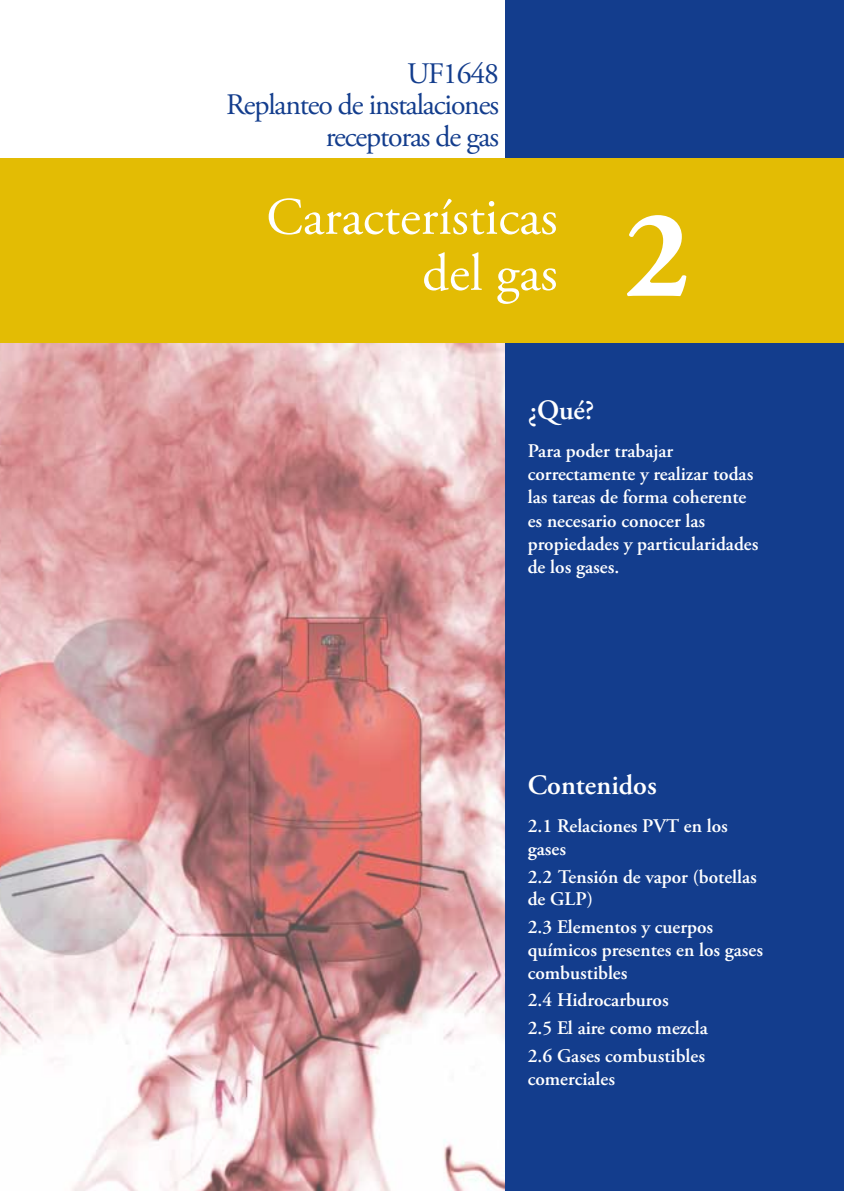
<style>
.page{position:relative;width:844px;height:1191px;background:#fff}
.page>*{position:absolute;margin:0;border:0;box-sizing:border-box;transform-origin:0 0}
.t1{font:700 126px "Adobe Garamond Pro";color:#fff}
.t2{font:52.5px/56px "Adobe Garamond Pro";color:#fff;text-align:right}
.t3{font:29.75px/31.5px "Adobe Garamond Pro";letter-spacing:-.04em;color:#133d8d;text-align:right}
.t4{font:600 28px "Adobe Garamond Pro";color:#fff}
.t5{font:600 19.25px/22.8px "Adobe Garamond Pro";color:#fff}
</style>
<div class="page">
<img style="left:0;top:342px;width:505px;height:849px">
<div style="left:505px;top:0;width:338px;height:1191px;background:#133d8d"></div>
<div style="left:0;top:158px;width:843px;height:184px;background:#e3bc04"></div>
<p class="t3" style="left:407px;top:59px;width:93px">UF1648</p>
<p class="t3" style="left:226px;top:90px;width:274px">Replanteo de instalaciones receptoras de gas</p>
<p class="t2" style="left:266px;top:191px;width:292px">Características del gas</p>
<p class="t1" style="left:624px;top:182px;width:67px">2</p>
<p class="t4" style="left:527px;top:394px;width:68px">¿Qué?</p>
<p class="t5" style="left:527px;top:440px;width:232px">Para poder trabajar correctamente y realizar todas las tareas de forma coherente es necesario conocer las propiedades y particularidades de los gases.</p>
<p class="t4" style="left:527px;top:769px;width:130px">Contenidos</p>
<p class="t5" style="left:527px;top:815px;width:202px">2.1 Relaciones PVT en los gases</p>
<p class="t5" style="left:527px;top:865px;width:230px">2.2 Tensión de vapor (botellas de GLP)</p>
<p class="t5" style="left:527px;top:915px;width:237px">2.3 Elementos y cuerpos químicos presentes en los gases combustibles</p>
<p class="t5" style="left:527px;top:989px;width:142px">2.4 Hidrocarburos</p>
<p class="t5" style="left:527px;top:1016px;width:182px">2.5 El aire como mezcla</p>
<p class="t5" style="left:527px;top:1044px;width:179px">2.6 Gases combustibles comerciales</p>
</div>
